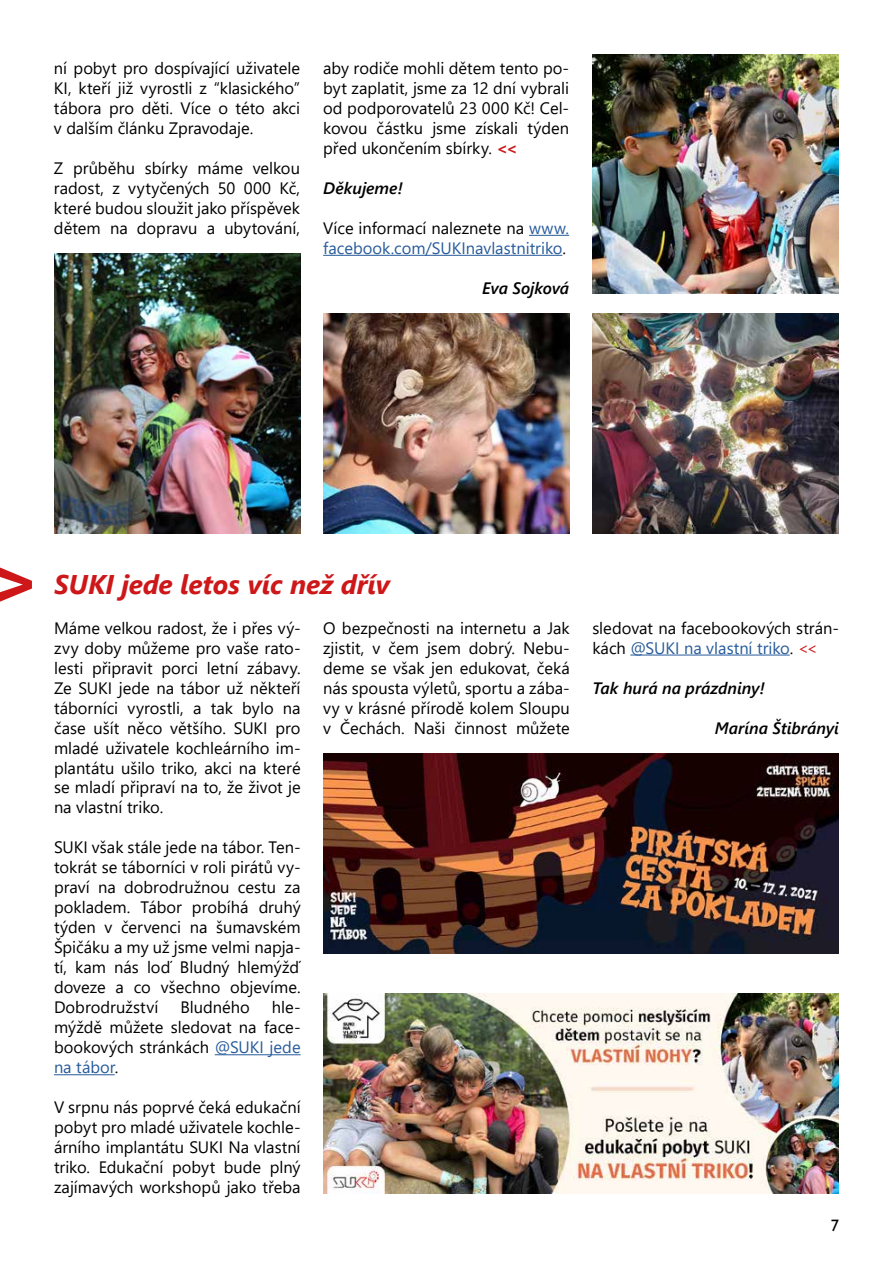
<style>
.page{position:relative;width:893px;height:1263px;background:#fff}
.page>*{position:absolute;margin:0;border:0;box-sizing:border-box;transform-origin:0 0}
.t1{font:italic 700 27px "Segoe UI";letter-spacing:-.005em;color:#cd1719}
.t2{font:16.5px/20px "Segoe UI";color:#000;text-align:justify}
.t3{font:16.5px/20px "Segoe UI";color:#275b9b}
.t4{font:italic 600 16.5px "Segoe UI";color:#000}
.t5{font:16.5px "Gill Sans";color:#000}
.s1{font-weight:700;color:#cd1719}
.s2{color:#000}
.s3{color:#275b9b}
.s4{color:#cd1719}
</style>
<div class="page">
<hr style="left:529px;top:235px;width:40px;height:1px;background:#275b9b">
<hr style="left:323px;top:255px;width:239px;height:1px;background:#275b9b">
<img style="left:592px;top:54px;width:247px;height:240px">
<hr style="left:215px;top:1054px;width:86px;height:1px;background:#275b9b">
<hr style="left:54px;top:1074px;width:61px;height:1px;background:#275b9b">
<img style="left:323px;top:753px;width:516px;height:200px">
<img style="left:323px;top:993px;width:516px;height:200px">
<hr style="left:630px;top:654px;width:160px;height:1px;background:#275b9b">
<svg style="left:0;top:567px;width:32px;height:35px"></svg>
<img style="left:323px;top:314px;width:247px;height:220px">
<img style="left:54px;top:254px;width:247px;height:280px">
<img style="left:592px;top:314px;width:247px;height:220px">
<p class="t2" style="left:54px;top:57px;width:248px">ní pobyt pro dospívající uživatele KI, kteří již vyrostli z “klasického” tábora pro děti. Více o této akci v dalším článku Zpravodaje.</p>
<p class="t2" style="left:54px;top:157px;width:248px">Z průběhu sbírky máme velkou radost, z vytyčených 50 000 Kč, které budou sloužit jako příspěvek dětem na dopravu a ubytování,</p>
<p class="t2" style="left:323px;top:57px;width:248px">aby rodiče mohli dětem tento po&shy;byt zaplatit, jsme za 12 dní vybrali od podporovatelů 23 000 Kč! Cel&shy;kovou částku jsme získali týden před ukončením sbírky. <span class="s1">&lt;&lt;</span></p>
<p class="t4" style="left:323px;top:172px;width:81px">Děkujeme!</p>
<p class="t3" style="left:323px;top:217px;width:247px"><span class="s2">Více informací naleznete na</span> www. facebook.com/SUKInavlastnitriko<span class="s2">.</span></p>
<p class="t4" style="left:482px;top:272px;width:88px">Eva Sojková</p>
<h1 class="t1" style="left:54px;top:559px;width:337px">SUKI jede letos víc než dřív</h1>
<p class="t2" style="left:54px;top:616px;width:248px">Máme velkou radost, že i přes vý&shy;zvy doby můžeme pro vaše rato&shy;lesti připravit porci letní zábavy.<br>Ze SUKI jede na tábor už někteří táborníci vyrostli, a tak bylo na čase ušít něco většího. SUKI pro mladé uživatele kochleárního im&shy;plantátu ušilo triko, akci na které se mladí připraví na to, že život je na vlastní triko.</p>
<p class="t2" style="left:54px;top:836px;width:248px">SUKI však stále jede na tábor. Ten&shy;tokrát se táborníci v roli pirátů vy&shy;praví na dobrodružnou cestu za pokladem. Tábor probíhá druhý týden v červenci na šumavském Špičáku a my už jsme velmi napja&shy;tí, kam nás loď Bludný hlemýžď doveze a co všechno objevíme.<br>Dobrodružství</p>
<p class="t2" style="left:323px;top:616px;width:248px">O bezpečnosti na internetu a Jak zjistit, v čem jsem dobrý. Nebu&shy;deme se však jen edukovat, čeká nás spousta výletů, sportu a zába&shy;vy v krásné přírodě kolem Sloupu v Čechách. Naši činnost můžete</p>
<p class="t2" style="left:592px;top:616px;width:248px">sledovat na facebookových strán&shy;kách <span class="s3">@SUKI na vlastní triko</span>. <span class="s4">&lt;&lt;</span></p>
<p class="t4" style="left:592px;top:672px;width:174px">Tak hurá na prázdniny!</p>
<p class="t4" style="left:715px;top:712px;width:126px">Marína Štibrányi</p>
<p class="t2" style="left:180px;top:996px;width:71px">Bludného</p>
<p class="t2" style="left:54px;top:996px;width:248px;text-indent:218px">hle&shy;mýždě můžete sledovat na face&shy;bookových stránkách <span class="s3">@SUKI jede na tábor</span>.</p>
<p class="t2" style="left:54px;top:1096px;width:248px">V srpnu nás poprvé čeká edukační pobyt pro mladé uživatele kochle&shy;árního implantátu SUKI Na vlastní triko. Edukační pobyt bude plný zajímavých workshopů jako třeba</p>
<p class="t5" style="left:831px;top:1216px;width:10px">7</p>
</div>
